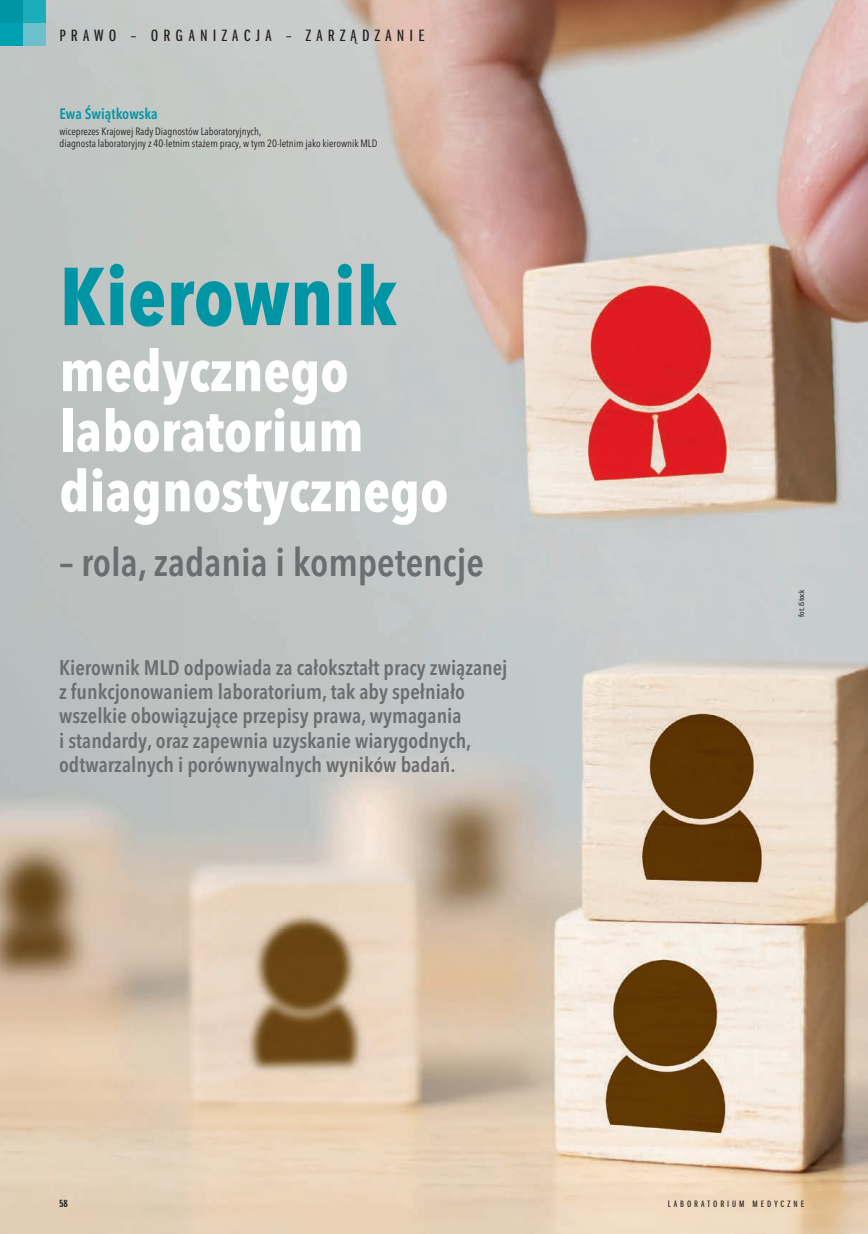
<style>
.page{position:relative;width:868px;height:1234px;background:#fff}
.page>*{position:absolute;margin:0;border:0;box-sizing:border-box;transform-origin:0 0}
.t1{font:700 condensed 81px "Avenir Next LT Pro";color:#0095a4}
.t2{font:700 condensed 57px/60px "Avenir Next LT Pro";color:#fff}
.t3{font:600 condensed 39px "Avenir Next LT Pro";color:#6c6d70}
.t4{font:600 condensed 21px/24px "Avenir Next LT Pro";color:#6c6d70}
.t5{font:16.95px "Franklin Got URWDCE Boo Ext Com";letter-spacing:.245em;color:#231f20;scale:1.25 1}
.t6{font:600 condensed 15px "Avenir Next LT Pro";color:#0095a4}
.t7{font:10.8px "Franklin Got URWDCE Dem Ext Com";color:#231f20;scale:1.25 1}
.t8{font:condensed 10.5px/12px "Avenir Next LT Pro";color:#231f20}
.t9{font:9.6px "Franklin Got URWDCE Boo Ext Com";letter-spacing:.245em;color:#231f20;scale:1.25 1}
.t10{font:condensed 8.1px "Myriad Pro";color:#231f20;scale:1.11 1}
</style>
<div class="page">
<img style="left:0;top:0;width:867px;height:1233px">
<div style="left:0;top:0;width:23px;height:23px;background:#0095a4"></div>
<div style="left:0;top:24px;width:23px;height:22px;background:#00a0b0"></div>
<div style="left:24px;top:0;width:22px;height:23px;background:#1cadba"></div>
<div style="left:24px;top:24px;width:22px;height:22px;background:#6dc0cb"></div>
<p class="t5" style="left:60px;top:26px;width:293px">PRAWO – ORGANIZACJA – ZARZĄDZANIE</p>
<p class="t6" style="left:60px;top:104px;width:100px">Ewa Świątkowska</p>
<p class="t8" style="left:60px;top:125px;width:319px">wiceprezes Krajowej Rady Diagnostów Laboratoryjnych,<br>diagnosta laboratoryjny z 40-letnim stażem pracy, w tym 20-letnim jako kierownik MLD</p>
<h1 class="t1" style="left:60px;top:247px;width:338px">Kierownik</h1>
<h2 class="t2" style="left:60px;top:340px;width:390px">medycznego laboratorium diagnostycznego</h2>
<h3 class="t3" style="left:60px;top:538px;width:426px">– rola, zadania i kompetencje</h3>
<p class="t4" style="left:59px;top:655px;width:450px">Kierownik MLD odpowiada za całokształt pracy związanej z funkcjonowaniem laboratorium, tak aby spełniało wszelkie obowiązujące przepisy prawa, wymagania<br>i standardy, oraz zapewnia uzyskanie wiarygodnych, odtwarzalnych i porównywalnych wyników badań.</p>
<p class="t10" style="left:797px;top:617px;width:26px;rotate:-90deg">fot. iStock</p>
<p class="t7" style="left:59px;top:1197px;width:8px">58</p>
<p class="t9" style="left:667px;top:1198px;width:111px">LABORATORIUM MEDYCZNE</p>
</div>
